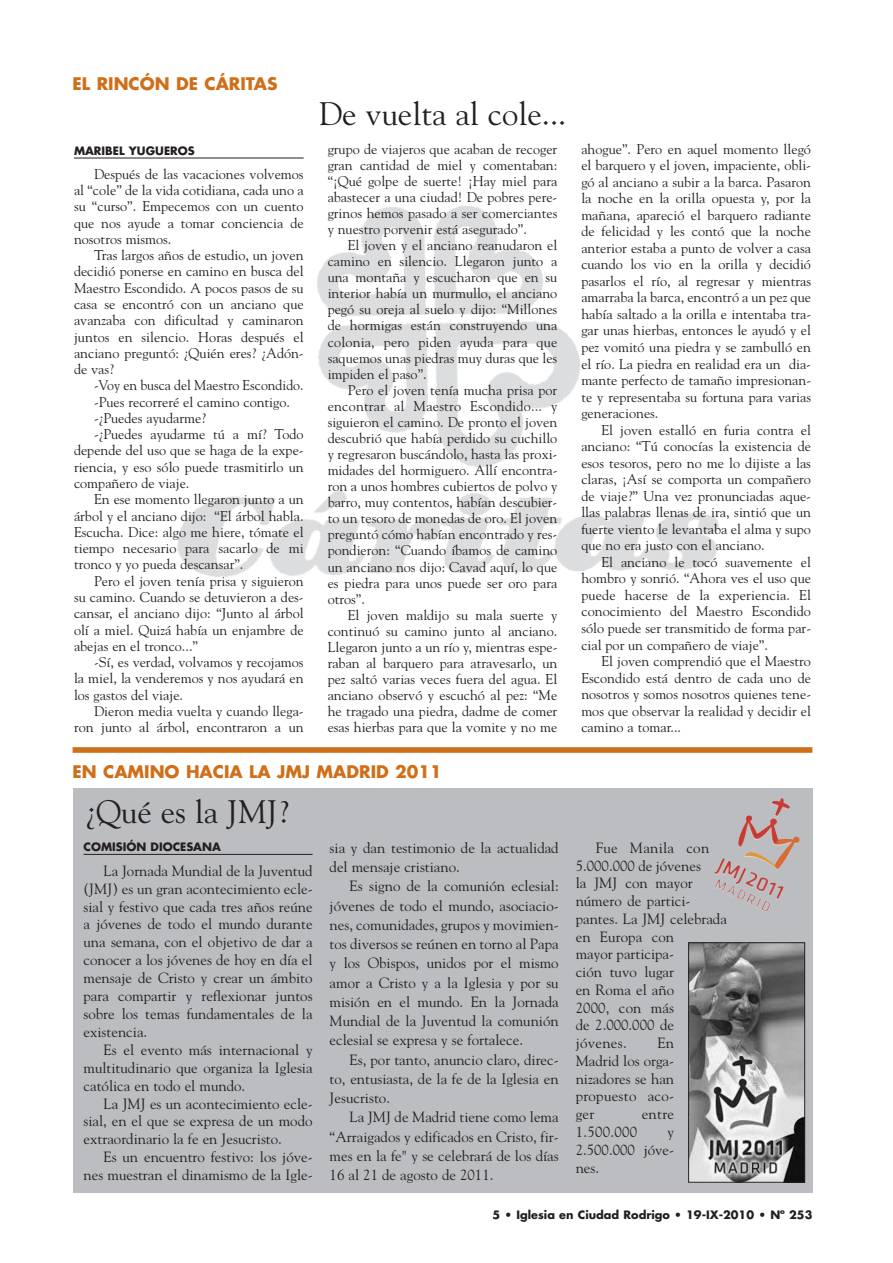
<style>
.page{position:relative;width:893px;height:1263px;background:#fff}
.page>*{position:absolute;margin:0;border:0;box-sizing:border-box;transform-origin:0 0}
.t1{font:32.4px "Goudy";color:#231f20}
.t2{font:700 16.95px "Futura";color:#d06f19}
.t3{font:14.85px/17.7px "Goudy";color:#231f20;text-align:justify}
.t4{font:14.1px/16px "Goudy";color:#231f20;text-align:justify}
.t5{font:700 11.25px "Futura";color:#231f20}
</style>
<div class="page">
<div style="left:73px;top:788px;width:739px;height:405px;background:#bbbdc0"></div>
<hr style="left:84px;top:854px;width:228px;height:1px;background:#231f20">
<div style="left:73px;top:747px;width:739px;height:6px;background:#d06f19"></div>
<img style="left:177px;top:206px;width:542px;height:372px">
<hr style="left:74px;top:158px;width:230px;height:1px;background:#231f20">
<img style="left:690px;top:944px;width:113px;height:237px">
<div style="left:688px;top:942px;width:117px;height:241px;border:1px solid #231f20"></div>
<img style="left:714px;top:798px;width:86px;height:102px">
<p class="t2" style="left:73px;top:76px;width:206px">EL RINCÓN DE CÁRITAS</p>
<p class="t5" style="left:74px;top:145px;width:122px">MARIBEL YUGUEROS</p>
<p class="t4" style="left:74px;top:167px;width:231px;text-indent:20px">Después de las vacaciones volvemos al “cole” de la vida cotidiana, cada uno a su “curso”. Empecemos con un cuento que nos ayude a tomar conciencia de nosotros mismos.</p>
<p class="t4" style="left:74px;top:248px;width:231px;text-indent:20px">Tras largos años de estudio, un joven decidió ponerse en camino en busca del Maestro Escondido. A pocos pasos de su casa se encontró con un anciano que avanzaba con dificultad y caminaron juntos en silencio. Horas después el anciano preguntó: ¿Quién eres? ¿Adón&shy;de vas?</p>
<p class="t4" style="left:94px;top:379px;width:211px">-Voy en busca del Maestro Escondido.</p>
<p class="t4" style="left:94px;top:395px;width:197px">-Pues recorreré el camino contigo.</p>
<p class="t4" style="left:94px;top:411px;width:113px">-¿Puedes ayudarme?</p>
<p class="t4" style="left:94px;top:427px;width:211px">-¿Puedes ayudarme tú a mí? Todo</p>
<p class="t4" style="left:74px;top:444px;width:231px">depende del uso que se haga de la expe-</p>
<p class="t4" style="left:74px;top:460px;width:231px">riencia, y eso sólo puede trasmitirlo un</p>
<p class="t4" style="left:74px;top:476px;width:117px">compañero de viaje.</p>
<p class="t4" style="left:94px;top:493px;width:211px">En ese momento llegaron junto a un</p>
<p class="t4" style="left:74px;top:509px;width:231px">árbol y el anciano dijo: “El árbol habla.</p>
<p class="t4" style="left:74px;top:525px;width:231px">Escucha. Dice: algo me hiere, tómate el</p>
<p class="t4" style="left:74px;top:541px;width:231px">tiempo necesario para sacarlo de mi</p>
<p class="t4" style="left:74px;top:558px;width:171px">tronco y yo pueda descansar”.</p>
<p class="t4" style="left:94px;top:574px;width:211px">Pero el joven tenía prisa y siguieron</p>
<p class="t4" style="left:74px;top:590px;width:231px">su camino. Cuando se detuvieron a des-</p>
<p class="t4" style="left:74px;top:606px;width:231px">cansar, el anciano dijo: “Junto al árbol</p>
<p class="t4" style="left:74px;top:623px;width:231px">olí a miel. Quizá había un enjambre de</p>
<p class="t4" style="left:74px;top:639px;width:125px">abejas en el tronco...”</p>
<p class="t4" style="left:94px;top:655px;width:211px">-Sí, es verdad, volvamos y recojamos</p>
<p class="t4" style="left:74px;top:672px;width:231px">la miel, la venderemos y nos ayudará en</p>
<p class="t4" style="left:74px;top:688px;width:111px">los gastos del viaje.</p>
<p class="t4" style="left:94px;top:704px;width:211px">Dieron media vuelta y cuando llega-</p>
<p class="t4" style="left:74px;top:720px;width:231px">ron junto al árbol, encontraron a un</p>
<h1 class="t1" style="left:319px;top:101px;width:249px">De vuelta al cole...</h1>
<p class="t4" style="left:327px;top:142px;width:231px">grupo de viajeros que acaban de recoger gran cantidad de miel y comentaban: “¡Qué golpe de suerte! ¡Hay miel para abastecer a una ciudad! De pobres pere&shy;grinos hemos pasado a ser comerciantes y nuestro porvenir está asegurado”.</p>
<p class="t4" style="left:327px;top:238px;width:231px;text-indent:20px">El joven y el anciano reanudaron el camino en silencio. Llegaron junto a una montaña y escucharon que en su interior había un murmullo, el anciano pegó su oreja al suelo y dijo: “Millones de hormigas están construyendo una colonia, pero piden ayuda para que saquemos unas piedras muy duras que les impiden el paso”.</p>
<p class="t4" style="left:327px;top:383px;width:231px;text-indent:20px">Pero el joven tenía mucha prisa por encontrar al Maestro Escondido... y siguieron el camino. De pronto el joven descubrió que había perdido su cuchillo y regresaron buscándolo, hasta las proxi&shy;midades del hormiguero. Allí encontra&shy;ron a unos hombres cubiertos de polvo y barro, muy contentos, habían descubier&shy;to un tesoro de monedas de oro. El joven preguntó cómo habían encontrado y res&shy;pondieron: “Cuando íbamos de camino un anciano nos dijo: Cavad aquí, lo que es piedra para unos puede ser oro para otros”.</p>
<p class="t4" style="left:327px;top:608px;width:231px;text-indent:20px">El joven maldijo su mala suerte y continuó su camino junto al anciano.<br>Llegaron junto a un río y, mientras espe&shy;raban al barquero para atravesarlo, un pez saltó varias veces fuera del agua. El anciano observó y escuchó al pez: “Me he tragado una piedra, dadme de comer esas hierbas para que la vomite y no me</p>
<p class="t4" style="left:581px;top:142px;width:231px;line-height:16.5px">ahogue”. Pero en aquel momento llegó el barquero y el joven, impaciente, obli&shy;gó al anciano a subir a la barca. Pasaron la noche en la orilla opuesta y, por la mañana, apareció el barquero radiante de felicidad y les contó que la noche anterior estaba a punto de volver a casa cuando los vio en la orilla y decidió pasarlos el río, al regresar y mientras amarraba la barca, encontró a un pez que había saltado a la orilla e intentaba tra&shy;gar unas hierbas, entonces le ayudó y el pez vomitó una piedra y se zambulló en el río. La piedra en realidad era un dia&shy;mante perfecto de tamaño impresionan&shy;te y representaba su fortuna para varias generaciones.</p>
<p class="t4" style="left:581px;top:423px;width:231px;line-height:16.5px;text-indent:20px">El joven estalló en furia contra el anciano: “Tú conocías la existencia de esos tesoros, pero no me lo dijiste a las claras, ¡Así se comporta un compañero de viaje?” Una vez pronunciadas aque&shy;llas palabras llenas de ira, sintió que un fuerte viento le levantaba el alma y supo que no era justo con el anciano.</p>
<p class="t4" style="left:581px;top:555px;width:231px;line-height:16.5px;text-indent:20px">El anciano le tocó suavemente el hombro y sonrió. “Ahora ves el uso que puede hacerse de la experiencia. El conocimiento del Maestro Escondido sólo puede ser transmitido de forma par&shy;cial por un compañero de viaje”.</p>
<p class="t4" style="left:581px;top:654px;width:231px;line-height:16.5px;text-indent:20px">El joven comprendió que el Maestro Escondido está dentro de cada uno de nosotros y somos nosotros quienes tene&shy;mos que observar la realidad y decidir el camino a tomar...</p>
<p class="t2" style="left:73px;top:764px;width:370px">EN CAMINO HACIA LA JMJ MADRID 2011</p>
<h1 class="t1" style="left:85px;top:799px;width:205px">¿Qué es la JMJ?</h1>
<p class="t5" style="left:84px;top:842px;width:139px">COMISIÓN DIOCESANA</p>
<p class="t3" style="left:84px;top:863px;width:230px;text-indent:20px">La Jornada Mundial de la Juventud (JMJ) es un gran acontecimiento ecle&shy;sial y festivo que cada tres años reúne a jóvenes de todo el mundo durante una semana, con el objetivo de dar a conocer a los jóvenes de hoy en día el mensaje de Cristo y crear un ámbito para compartir y reflexionar juntos sobre los temas fundamentales de la existencia.</p>
<p class="t3" style="left:84px;top:1042px;width:230px;text-indent:20px">Es el evento más internacional y multitudinario que organiza la Iglesia católica en todo el mundo.</p>
<p class="t3" style="left:84px;top:1096px;width:230px;text-indent:20px">La JMJ es un acontecimiento ecle&shy;sial, en el que se expresa de un modo extraordinario la fe en Jesucristo.</p>
<p class="t3" style="left:84px;top:1149px;width:230px;text-align:right">Es un encuentro festivo: los jóve&shy;nes muestran el dinamismo de la Igle-</p>
<p class="t3" style="left:575px;top:840px;width:153px;text-align:left;text-indent:20px">Fue Manila con<br>5.000.000 de jóvenes<br>la JMJ con mayor número de partici&shy;pantes. La JMJ celebrada en Europa con<br>mayor participa-<br>ción tuvo lugar<br>en Roma el año<br>2000, con más<br>de 2.000.000 de jóvenes.</p>
<p class="t3" style="left:329px;top:839px;width:230px;line-height:19.2px">sia y dan testimonio de la actualidad del mensaje cristiano.</p>
<p class="t3" style="left:329px;top:878px;width:230px;line-height:19.2px;text-indent:20px">Es signo de la comunión eclesial: jóvenes de todo el mundo, asociacio&shy;nes, comunidades, grupos y movimien&shy;tos diversos se reúnen en torno al Papa y los Obispos, unidos por el mismo amor a Cristo y a la Iglesia y por su misión en el mundo. En la Jornada Mundial de la Juventud la comunión eclesial se expresa y se fortalece.</p>
<p class="t3" style="left:329px;top:1051px;width:230px;line-height:19.2px;text-indent:20px">Es, por tanto, anuncio claro, direc&shy;to, entusiasta, de la fe de la Iglesia en Jesucristo.</p>
<p class="t3" style="left:329px;top:1109px;width:230px;line-height:19.2px;text-indent:20px">La JMJ de Madrid tiene como lema “Arraigados y edificados en Cristo, fir&shy;mes en la fe" y se celebrará de los días 16 al 21 de agosto de 2011.</p>
<p class="t3" style="left:575px;top:1035px;width:100px;text-indent:82px">En Madrid los orga&shy;nizadores se han propuesto aco&shy;ger</p>
<p class="t3" style="left:641px;top:1106px;width:34px">entre</p>
<p class="t3" style="left:575px;top:1124px;width:63px">1.500.000</p>
<p class="t3" style="left:575px;top:1124px;width:100px;text-indent:92px">y 2.500.000 jóve&shy;nes.</p>
<p class="t5" style="left:492px;top:1209px;width:321px">5 • Iglesia en Ciudad Rodrigo • 19-IX-2010 • Nº 253</p>
</div>
